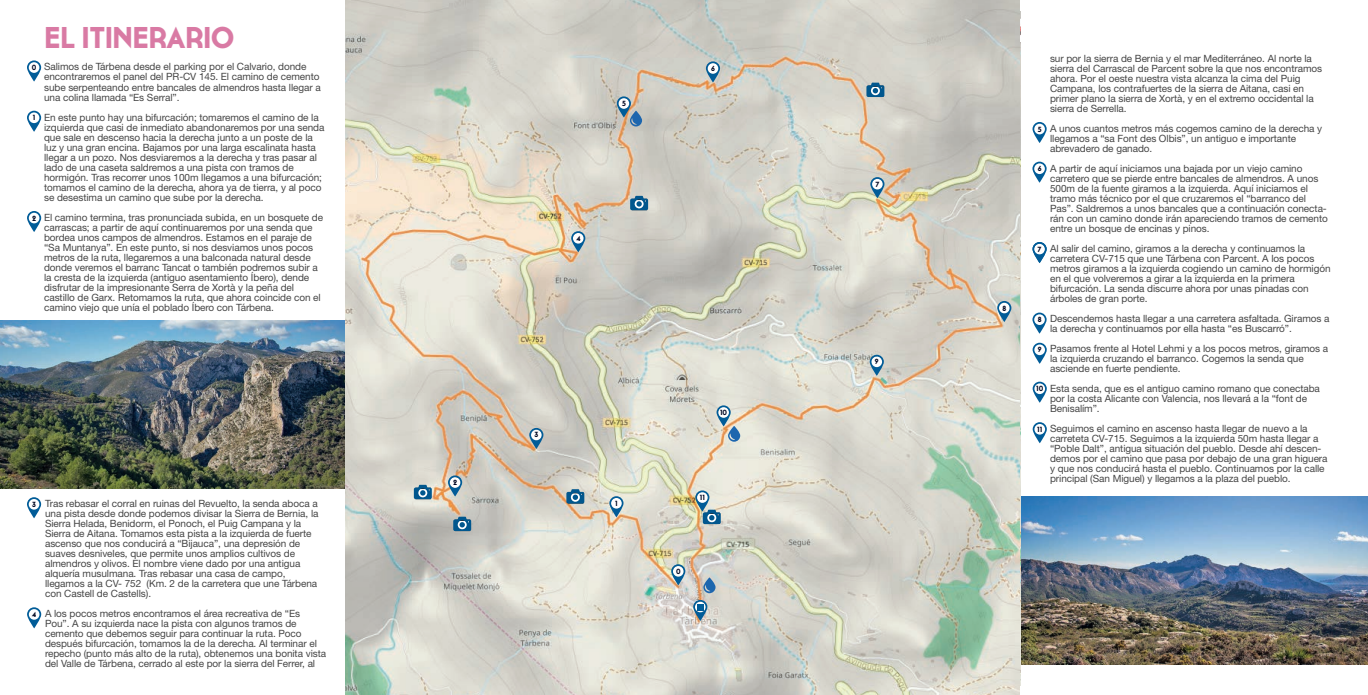
<style>
.page{position:relative;width:1368px;height:695px;background:#fff}
.page>*{position:absolute;margin:0;border:0;box-sizing:border-box;transform-origin:0 0}
.t1{font:700 30px "Cassannet";letter-spacing:-.02em;color:#d97aa4}
.t2{font:10px/10px "Helvetica Neue LT Std";letter-spacing:-.005em;color:#454545}
.t3{font:700 7.5px "Cassannet";color:#000722}
</style>
<div class="page">
<svg style="left:1032px;top:422px;width:15px;height:21px"></svg>
<svg style="left:1032px;top:381px;width:15px;height:21px"></svg>
<svg style="left:1032px;top:342px;width:15px;height:22px"></svg>
<svg style="left:1032px;top:312px;width:14px;height:21px"></svg>
<svg style="left:1032px;top:242px;width:15px;height:21px"></svg>
<svg style="left:1032px;top:162px;width:14px;height:21px"></svg>
<svg style="left:1032px;top:122px;width:14px;height:21px"></svg>
<svg style="left:27px;top:607px;width:14px;height:21px"></svg>
<svg style="left:27px;top:497px;width:14px;height:21px"></svg>
<svg style="left:27px;top:211px;width:14px;height:21px"></svg>
<svg style="left:27px;top:111px;width:14px;height:21px"></svg>
<svg style="left:27px;top:60px;width:14px;height:22px"></svg>
<img style="left:0;top:320px;width:346px;height:168px">
<img style="left:1020px;top:496px;width:348px;height:168px">
<img style="left:346px;top:0;width:673px;height:694px">
<svg style="left:693px;top:599px;width:14px;height:22px"></svg>
<svg style="left:870px;top:354px;width:14px;height:22px"></svg>
<svg style="left:997px;top:301px;width:14px;height:21px"></svg>
<svg style="left:870px;top:177px;width:14px;height:21px"></svg>
<svg style="left:706px;top:61px;width:14px;height:21px"></svg>
<svg style="left:571px;top:231px;width:14px;height:21px"></svg>
<svg style="left:617px;top:96px;width:25px;height:30px"></svg>
<svg style="left:448px;top:475px;width:14px;height:21px"></svg>
<svg style="left:529px;top:428px;width:14px;height:21px"></svg>
<svg style="left:609px;top:496px;width:14px;height:21px"></svg>
<svg style="left:671px;top:564px;width:14px;height:21px"></svg>
<svg style="left:566px;top:489px;width:18px;height:14px"></svg>
<svg style="left:414px;top:484px;width:18px;height:15px"></svg>
<svg style="left:453px;top:516px;width:18px;height:15px"></svg>
<svg style="left:866px;top:83px;width:18px;height:14px"></svg>
<svg style="left:630px;top:196px;width:18px;height:14px"></svg>
<svg style="left:716px;top:405px;width:24px;height:36px"></svg>
<svg style="left:695px;top:490px;width:26px;height:34px"></svg>
<svg style="left:703px;top:577px;width:12px;height:16px"></svg>
<p class="t3" style="left:32px;top:63px;width:6px">0</p>
<p class="t3" style="left:33px;top:113px;width:4px">1</p>
<p class="t3" style="left:32px;top:213px;width:6px">2</p>
<p class="t1" style="left:44px;top:20px;width:192px">EL ITINERARIO</p>
<p class="t2" style="left:44px;top:62px;width:278px">Salimos de Tárbena desde el parking por el Calvario, donde encontraremos el panel del PR-CV 145. El camino de cemento sube serpenteando entre bancales de almendros hasta llegar a una colina llamada “Es Serral”.</p>
<p class="t2" style="left:44px;top:112px;width:282px">En este punto hay una bifurcación; tomaremos el camino de la izquierda que casi de inmediato abandonaremos por una senda que sale en descenso hacia la derecha junto a un poste de la luz y una gran encina. Bajamos por una larga escalinata hasta llegar a un pozo. Nos desviaremos a la derecha y tras pasar al lado de una caseta saldremos a una pista con tramos de hormigón. Tras recorrer unos 100m llegamos a una bifurcación; tomamos el camino de la derecha, ahora ya de tierra, y al poco se desestima un camino que sube por la derecha.</p>
<p class="t2" style="left:44px;top:212px;width:281px">El camino termina, tras pronunciada subida, en un bosquete de carrascas; a partir de aquí continuaremos por una senda que bordea unos campos de almendros. Estamos en el paraje de “Sa Muntanya”. En este punto, si nos desviamos unos pocos metros de la ruta, llegaremos a una balconada natural desde donde veremos el barranc Tancat o también podremos subir a la cresta de la izquierda (antiguo asentamiento Íbero), dende disfrutar de la impresionante Serra de Xortà y la peña del castillo de Garx. Retomamos la ruta, que ahora coincide con el camino viejo que unía el poblado Íbero con Tárbena.</p>
<p class="t3" style="left:32px;top:499px;width:5px">3</p>
<p class="t3" style="left:32px;top:609px;width:6px">4</p>
<p class="t2" style="left:45px;top:498px;width:275px">Tras rebasar el corral en ruinas del Revuelto, la senda aboca a una pista desde donde podemos divisar la Sierra de Bernia, la Sierra Helada, Benidorm, el Ponoch, el Puig Campana y la Sierra de Aitana. Tomamos esta pista a la izquierda de fuerte ascenso que nos conducirá a “Bijauca”, una depresión de suaves desniveles, que permite unos amplios cultivos de almendros y olivos. El nombre viene dado por una antigua alquería musulmana. Tras rebasar una casa de campo, llegamos a la CV- 752 (Km. 2 de la carretera que une Tárbena con Castell de Castells).</p>
<p class="t2" style="left:45px;top:608px;width:283px">A los pocos metros encontramos el área recreativa de “Es Pou”. A su izquierda nace la pista con algunos tramos de cemento que debemos seguir para continuar la ruta. Poco después bifurcación, tomamos la de la derecha. Al terminar el repecho (punto más alto de la ruta), obtenemos una bonita vista del Valle de Tárbena, cerrado al este por la sierra del Ferrer, al</p>
<p class="t3" style="left:453px;top:478px;width:6px">2</p>
<p class="t3" style="left:622px;top:99px;width:5px">5</p>
<p class="t3" style="left:576px;top:234px;width:6px">4</p>
<p class="t3" style="left:711px;top:64px;width:5px">6</p>
<p class="t3" style="left:534px;top:430px;width:5px">3</p>
<p class="t3" style="left:615px;top:498px;width:4px">1</p>
<p class="t3" style="left:720px;top:408px;width:9px">10</p>
<p class="t3" style="left:700px;top:493px;width:6px">11</p>
<p class="t3" style="left:676px;top:566px;width:6px">0</p>
<p class="t3" style="left:875px;top:179px;width:6px">7</p>
<p class="t3" style="left:875px;top:357px;width:5px">9</p>
<p class="t3" style="left:1002px;top:303px;width:5px">8</p>
<p class="t2" style="left:1050px;top:53px;width:274px">sur por la sierra de Bernia y el mar Mediterráneo. Al norte la sierra del Carrascal de Parcent sobre la que nos encontramos ahora. Por el oeste nuestra vista alcanza la cima del Puig Campana, los contrafuertes de la sierra de Aitana, casi en primer plano la sierra de Xortà, y en el extremo occidental la sierra de Serrella.</p>
<p class="t2" style="left:1050px;top:123px;width:274px">A unos cuantos metros más cogemos camino de la derecha y llegamos a “sa Font des Olbis”, un antiguo e importante abrevadero de ganado.</p>
<p class="t2" style="left:1050px;top:163px;width:279px">A partir de aquí iniciamos una bajada por un viejo camino carretero que se pierde entre bancales de almendros. A unos 500m de la fuente giramos a la izquierda. Aquí iniciamos el tramo más técnico por el que cruzaremos el “barranco del Pas”. Saldremos a unos bancales que a continuación conecta&shy;rán con un camino donde irán apareciendo tramos de cemento entre un bosque de encinas y pinos.</p>
<p class="t2" style="left:1050px;top:243px;width:282px">Al salir del camino, giramos a la derecha y continuamos la carretera CV-715 que une Tárbena con Parcent. A los pocos metros giramos a la izquierda cogiendo un camino de hormigón en el que volveremos a girar a la izquierda en la primera bifurcación. La senda discurre ahora por unas pinadas con árboles de gran porte.</p>
<p class="t2" style="left:1050px;top:313px;width:281px">Descendemos hasta llegar a una carretera asfaltada. Giramos a la derecha y continuamos por ella hasta “es Buscarró”.</p>
<p class="t2" style="left:1050px;top:343px;width:280px">Pasamos frente al Hotel Lehmi y a los pocos metros, giramos a la izquierda cruzando el barranco. Cogemos la senda que asciende en fuerte pendiente.</p>
<p class="t2" style="left:1050px;top:383px;width:271px">Esta senda, que es el antiguo camino romano que conectaba por la costa Alicante con Valencia, nos llevará a la “font de<br>Benisalím”.</p>
<p class="t2" style="left:1050px;top:423px;width:279px">Seguimos el camino en ascenso hasta llegar de nuevo a la carreteta CV-715. Seguimos a la izquierda 50m hasta llegar a “Poble Dalt”, antigua situación del pueblo. Desde ahí descen&shy;demos por el camino que pasa por debajo de una gran higuera y que nos conducirá hasta el pueblo. Continuamos por la calle principal (San Miguel) y llegamos a la plaza del pueblo.</p>
<p class="t3" style="left:1038px;top:124px;width:5px">5</p>
<p class="t3" style="left:1037px;top:164px;width:5px">6</p>
<p class="t3" style="left:1037px;top:244px;width:6px">7</p>
<p class="t3" style="left:1037px;top:315px;width:5px">8</p>
<p class="t3" style="left:1038px;top:345px;width:5px">9</p>
<p class="t3" style="left:1036px;top:384px;width:9px">10</p>
<p class="t3" style="left:1037px;top:424px;width:6px">11</p>
</div>
